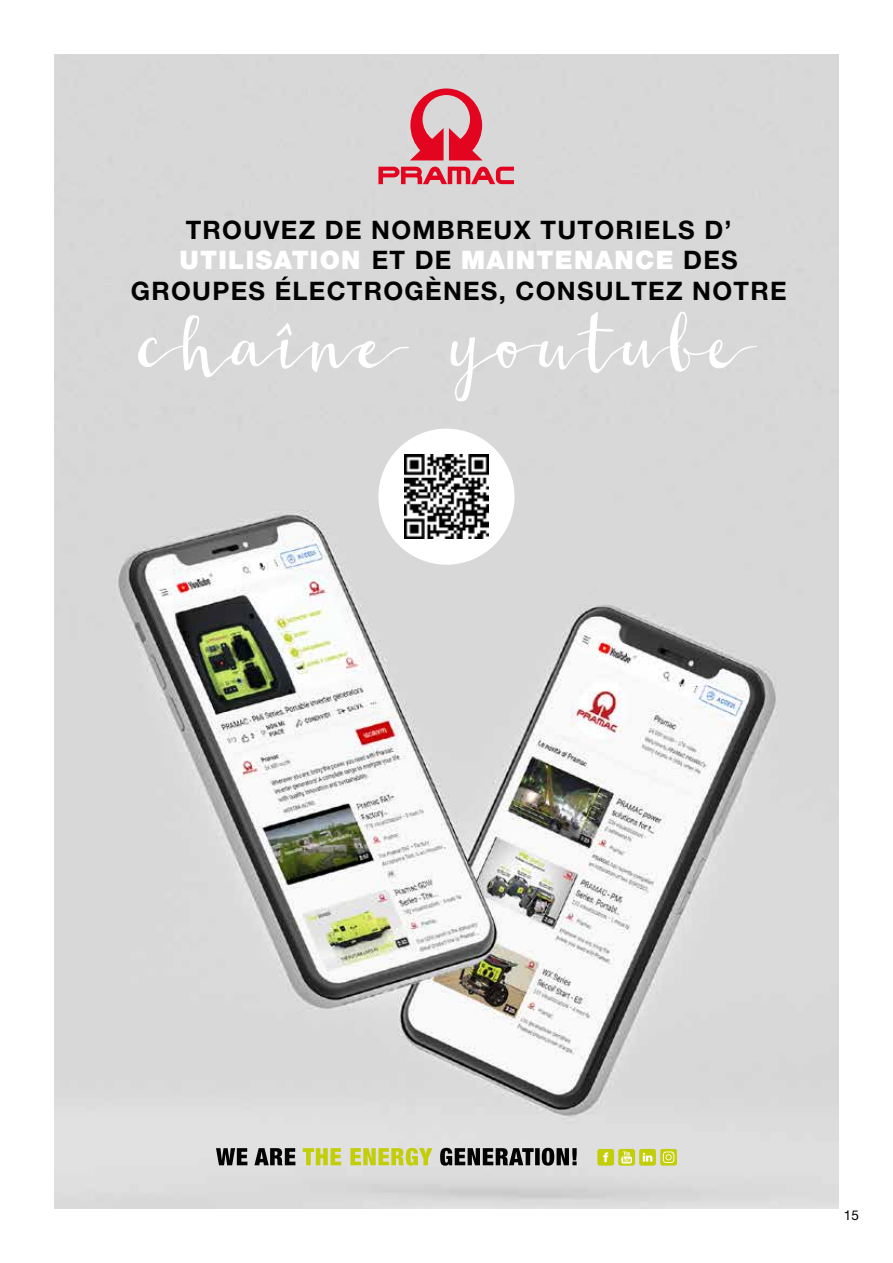
<style>
.page{position:relative;width:893px;height:1263px;background:#fff}
.page>*{position:absolute;margin:0;border:0;box-sizing:border-box;transform-origin:0 0}
.t1{font:700 25.5px "Helvetica Neue LT Pro";letter-spacing:.05em;color:#020203}
.t2{font:900 25.5px "Helvetica Neue";letter-spacing:.05em;color:#fff}
.t3{font:13.5px "Helvetica Neue";color:#000}
.s1{font-family:"Helvetica Neue LT Pro";font-weight:700;color:#020203}
</style>
<div class="page">
<img style="left:54px;top:54px;width:785px;height:1155px">
<div style="left:378px;top:429px;width:136px;height:136px;background:#fff;border-radius:50%"></div>
<img style="left:405px;top:455px;width:83px;height:83px">
<svg style="left:440px;top:1148px;width:137px;height:17px"></svg>
<svg style="left:303px;top:1148px;width:129px;height:17px"></svg>
<svg style="left:216px;top:1148px;width:79px;height:17px"></svg>
<div style="left:597px;top:1149px;width:17px;height:16px;background:#c3ce0a;border-radius:2px"></div>
<svg style="left:603px;top:1152px;width:5px;height:10px"></svg>
<svg style="left:639px;top:1149px;width:17px;height:16px"></svg>
<svg style="left:643px;top:1153px;width:9px;height:8px"></svg>
<div style="left:618px;top:1149px;width:17px;height:16px;background:#c3ce0a;border-radius:2px"></div>
<svg style="left:621px;top:1151px;width:11px;height:12px"></svg>
<svg style="left:660px;top:1149px;width:17px;height:16px"></svg>
<svg style="left:663px;top:1151px;width:11px;height:12px"></svg>
<svg style="left:410px;top:88px;width:73px;height:72px"></svg>
<svg style="left:378px;top:167px;width:136px;height:17px"></svg>
<svg style="left:138px;top:312px;width:619px;height:90px;fill:#d8d8d8"></svg>
<svg style="left:274px;top:319px;width:21px;height:20px"></svg>
<p class="t1" style="left:186px;top:214px;width:547px">TROUVEZ DE NOMBREUX TUTORIELS D’</p>
<p class="t2" style="left:180px;top:245px;width:560px">UTILISATION <span class="s1">ET DE</span> MAINTENANCE <span class="s1">DES</span></p>
<p class="t1" style="left:131px;top:275px;width:657px">GROUPES ÉLECTROGÈNES, CONSULTEZ NOTRE</p>
<p class="t3" style="left:844px;top:1207px;width:17px">15</p>
</div>
